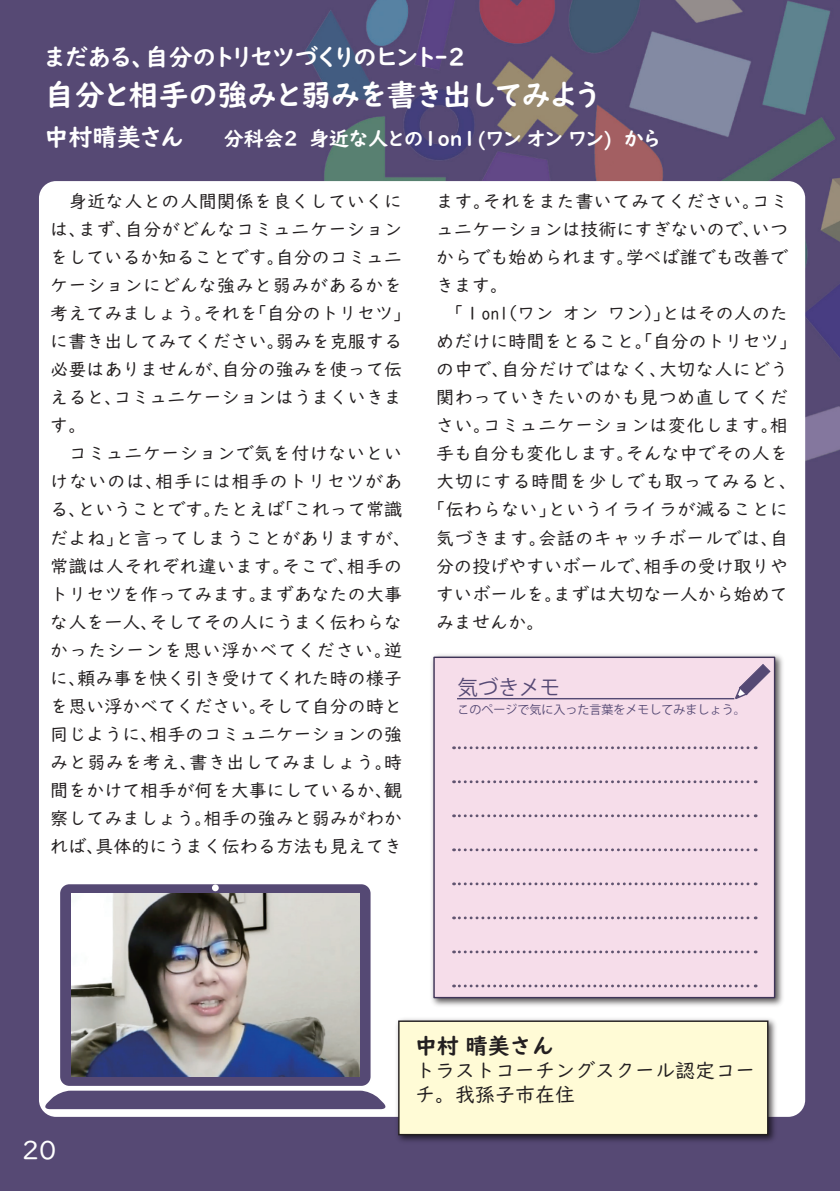
<style>
.page{position:relative;width:840px;height:1191px;background:#fff}
.page>*{position:absolute;margin:0;border:0;box-sizing:border-box;transform-origin:0 0}
.t1{font:30px "UD Digi Kyokasho NK B";color:#fff}
.t2{font:26px "UD Digi Kyokasho NK R";color:#fff}
.t3{font:24px "UD Digi Kyokasho NK B";color:#fff}
.t4{font:22px "UD Digi Kyokasho NP B";color:#231f20}
.t5{font:20.6px "Koz Go Pr 6 N";color:#554974}
.t6{font:20px "UD Digi Kyokasho NK B";color:#fff}
.t7{font:20px/24px "UD Digi Kyokasho N R";color:#231f20}
.t8{font:18px/28px "UD Digi Kyokasho N R";color:#231f20}
.t9{font:18px "UD Digi Kyokasho N R";letter-spacing:.03em;color:#231f20}
.t10{font:18px "UD Digi Kyokasho N R";letter-spacing:.055em;color:#231f20}
.t11{font:12px "Koz Go Pr 6 N";color:#554974}
.s1{font-size:24px}
</style>
<div class="page">
<img style="left:0;top:0;width:839px;height:1191px">
<div style="left:39px;top:181px;width:765px;height:935px;background:#fff;border-radius:17px"></div>
<div style="left:59px;top:883px;width:312px;height:203px;background:#554974;border-radius:10px"></div>
<div style="left:58px;top:882px;width:314px;height:205px;border:2px solid #fff;border-radius:10px"></div>
<img style="left:71px;top:893px;width:288px;height:183px">
<svg style="left:42px;top:1090px;width:344px;height:22px;background:#776d90"></svg>
<div style="left:212px;top:884px;width:7px;height:7px;background:#fff;border-radius:50%"></div>
<img style="left:392px;top:1018px;width:387px;height:128px">
<div style="left:398px;top:1020px;width:370px;height:115px;background:#fffbd6;border:1px solid #231f20"></div>
<img style="left:431px;top:654px;width:352px;height:352px">
<div style="left:433px;top:656px;width:341px;height:342px;background:#f6ddea;border:1px solid #3f3458"></div>
<hr style="left:457px;top:698px;width:277px;height:1px;background:#554974">
<svg style="left:733px;top:664px;width:37px;height:36px"></svg>
<svg style="left:453px;top:746px;width:302px;height:3px"></svg>
<svg style="left:453px;top:780px;width:302px;height:3px"></svg>
<svg style="left:453px;top:814px;width:302px;height:3px"></svg>
<svg style="left:453px;top:848px;width:302px;height:3px"></svg>
<svg style="left:453px;top:882px;width:302px;height:3px"></svg>
<svg style="left:453px;top:916px;width:302px;height:3px"></svg>
<svg style="left:453px;top:950px;width:302px;height:3px"></svg>
<svg style="left:453px;top:984px;width:302px;height:3px"></svg>
<p class="t3" style="left:45px;top:43px;width:422px">まだある、自分のトリセツづくりのヒント-2</p>
<p class="t1" style="left:45px;top:77px;width:556px">自分と相手の強みと弱みを書き出してみよう</p>
<p class="t6" style="left:45px;top:127px;width:616px"><span class="s1">中村晴美さん　　　</span>分科会2　身近な人との1on1(ワン オン ワン)　から</p>
<p class="t8" style="left:50px;top:188px;width:362px">　身近な人との人間関係を良くしていくには、まず、自分がどんなコミュニケーションをしているか知ることです。自分のコミュニケーションにどんな強みと弱みがあるかを考えてみましょう。それを「自分のトリセツ」に書き出してみてください。弱みを克服する必要はありませんが、自分の強みを使って伝えると、コミュニケーションはうまくいきます。<br>　コミュニケーションで気を付けないといけないのは、相手には相手のトリセツがある、ということです。たとえば「これって常識だよね」と言ってしまうことがありますが、常識は人それぞれ違います。そこで、相手のトリセツを作ってみます。まずあなたの大事な人を一人、そしてその人にうまく伝わらなかったシーンを思い浮かべてください。逆に、頼み事を快く引き受けてくれた時の様子を思い浮かべてください。そして自分の時と同じように、相手のコミュニケーションの強みと弱みを考え、書き出してみましょう。時間をかけて相手が何を大事にしているか、観察してみましょう。相手の強みと弱みがわかれば、具体的にうまく伝わる方法も見えてき</p>
<p class="t9" style="left:436px;top:191px;width:353px">ます。それをまた書いてみてください。コミ</p>
<p class="t8" style="left:436px;top:216px;width:353px">ュニケーションは技術にすぎないので、いつ</p>
<p class="t8" style="left:436px;top:244px;width:353px">からでも始められます。学べば誰でも改善で</p>
<p class="t8" style="left:436px;top:272px;width:73px">きます。</p>
<p class="t8" style="left:436px;top:300px;width:353px">　「１on1（ワン オン ワン）」とはその人のた</p>
<p class="t8" style="left:436px;top:328px;width:362px">めだけに時間をとること。「自分のトリセツ」</p>
<p class="t9" style="left:436px;top:359px;width:353px">の中で、自分だけではなく、大切な人にどう</p>
<p class="t9" style="left:436px;top:387px;width:353px">関わっていきたいのかも見つめ直してくだ</p>
<p class="t9" style="left:436px;top:415px;width:353px">さい。コミュニケーションは変化します。相</p>
<p class="t8" style="left:436px;top:440px;width:353px">手も自分も変化します。そんな中でその人を</p>
<p class="t10" style="left:436px;top:471px;width:362px">大切にする時間を少しでも取ってみると、</p>
<p class="t9" style="left:427px;top:499px;width:362px">「伝わらない」というイライラが減ることに</p>
<p class="t9" style="left:436px;top:527px;width:353px">気づきます。会話のキャッチボールでは、自</p>
<p class="t8" style="left:436px;top:552px;width:353px">分の投げやすいボールで、相手の受け取りや</p>
<p class="t8" style="left:436px;top:580px;width:353px">すいボールを。まずは大切な一人から始めて</p>
<p class="t8" style="left:436px;top:608px;width:109px">みませんか。</p>
<p class="t5" style="left:457px;top:676px;width:104px">気づきメモ</p>
<p class="t11" style="left:457px;top:702px;width:289px">このページで気に入った言葉をメモしてみましょう。</p>
<p class="t2" style="left:22px;top:1136px;width:36px">２0</p>
<p class="t4" style="left:415px;top:1032px;width:140px">中村 晴美さん</p>
<p class="t7" style="left:415px;top:1058px;width:341px">トラストコーチングスクール認定コーチ。我孫子市在住</p>
</div>
